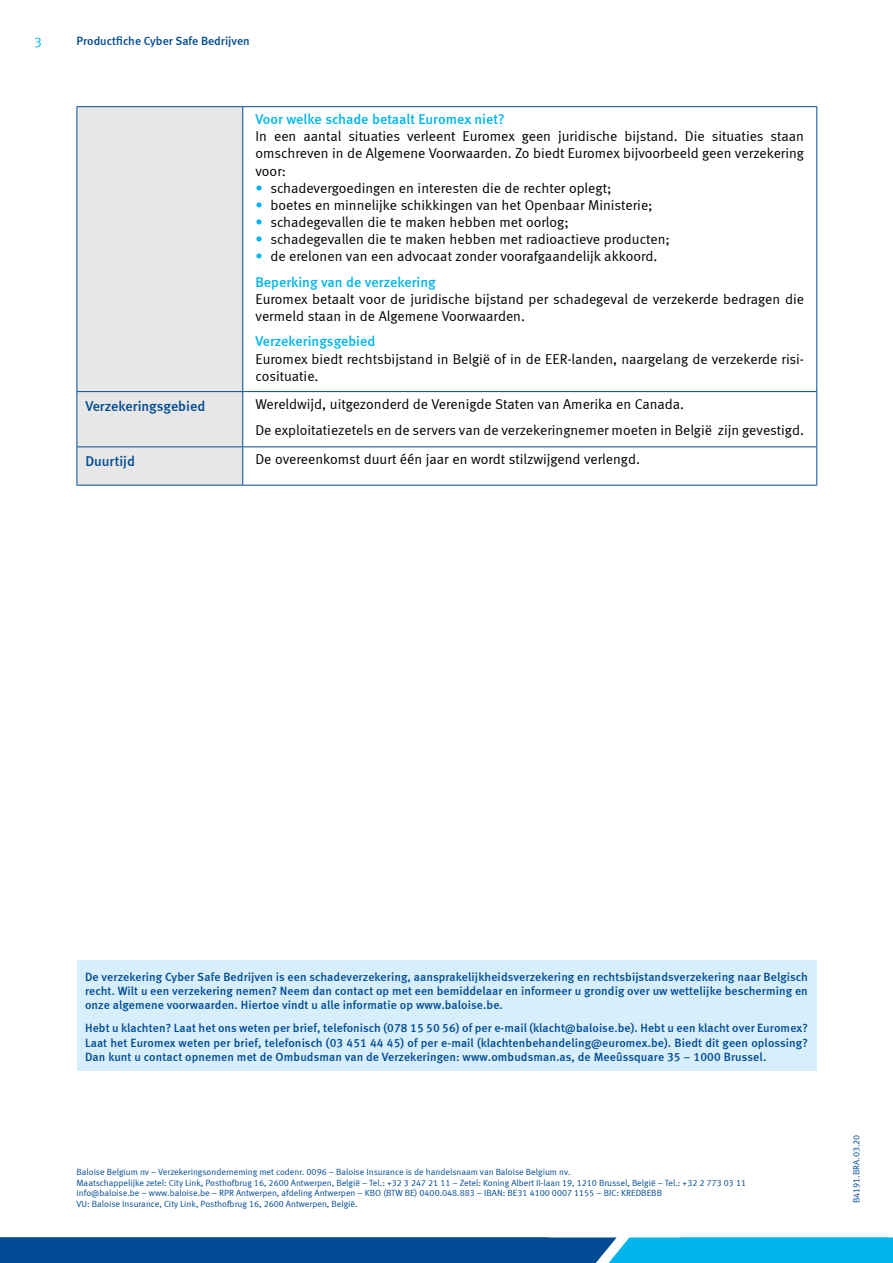
<style>
.page{position:relative;width:893px;height:1263px;background:#fff}
.page>*{position:absolute;margin:0;border:0;box-sizing:border-box;transform-origin:0 0}
.t1{font:14.25px/17.1px "Meta Normal LF";color:#000}
.t2{font:14.25px "Meta Medium LF";color:#00b6ed}
.t3{font:14.25px "Meta Medium LF";color:#004b93}
.t4{font:14.25px "Meta Normal LF";color:#00b6ed}
.t5{font:12px/14.4px "Meta Medium LF";letter-spacing:.01em;color:#004b93;text-align:justify}
.t6{font:9px/10.8px "Meta Normal LF";color:#004b93}
.s1{color:#00b6ed}
</style>
<div class="page">
<svg style="left:0;top:1237px;width:893px;height:26px;background:#066fb0"></svg>
<div style="left:77px;top:960px;width:739px;height:110px;background:#d7eefd"></div>
<div style="left:78px;top:107px;width:164px;height:378px;background:#e7e7e7"></div>
<hr style="left:77px;top:106px;width:166px;height:1px;background:#004b93">
<hr style="left:77px;top:107px;width:1px;height:284px;background:#004b93">
<hr style="left:243px;top:106px;width:574px;height:1px;background:#004b93">
<hr style="left:242px;top:107px;width:1px;height:284px;background:#004b93">
<hr style="left:816px;top:107px;width:1px;height:284px;background:#004b93">
<hr style="left:77px;top:391px;width:166px;height:1px;background:#004b93">
<hr style="left:77px;top:392px;width:1px;height:54px;background:#004b93">
<hr style="left:243px;top:391px;width:574px;height:1px;background:#004b93">
<hr style="left:242px;top:392px;width:1px;height:54px;background:#004b93">
<hr style="left:816px;top:392px;width:1px;height:54px;background:#004b93">
<hr style="left:77px;top:446px;width:166px;height:1px;background:#004b93">
<hr style="left:77px;top:447px;width:1px;height:38px;background:#004b93">
<hr style="left:243px;top:446px;width:574px;height:1px;background:#004b93">
<hr style="left:242px;top:447px;width:1px;height:38px;background:#004b93">
<hr style="left:816px;top:447px;width:1px;height:38px;background:#004b93">
<hr style="left:77px;top:485px;width:166px;height:1px;background:#004b93">
<hr style="left:243px;top:485px;width:574px;height:1px;background:#004b93">
<p class="t4" style="left:34px;top:34px;width:9px">3</p>
<p class="t5" style="left:77px;top:34px;width:175px">Productfiche Cyber Safe Bedrijven</p>
<p class="t2" style="left:255px;top:111px;width:251px">Voor welke schade betaalt Euromex niet?</p>
<p class="t1" style="left:255px;top:128px;width:550px;text-align:justify">In een aantal situaties verleent Euromex geen juridische bijstand. Die situaties staan omschreven in de Algemene Voorwaarden. Zo biedt Euromex bijvoorbeeld geen verzekering voor:</p>
<p class="t1" style="left:255px;top:179px;width:358px"><span class="s1">•</span> schadevergoedingen en interesten die de rechter oplegt;</p>
<p class="t1" style="left:255px;top:196px;width:399px"><span class="s1">•</span> boetes en minnelijke schikkingen van het Openbaar Ministerie;</p>
<p class="t1" style="left:255px;top:213px;width:315px"><span class="s1">•</span> schadegevallen die te maken hebben met oorlog;</p>
<p class="t1" style="left:255px;top:230px;width:416px"><span class="s1">•</span> schadegevallen die te maken hebben met radioactieve producten;</p>
<p class="t1" style="left:255px;top:247px;width:403px"><span class="s1">•</span> de erelonen van een advocaat zonder voorafgaandelijk akkoord.</p>
<p class="t2" style="left:255px;top:273px;width:182px">Beperking van de verzekering</p>
<p class="t1" style="left:255px;top:290px;width:550px">Euromex betaalt voor de juridische bijstand per schadegeval de verzekerde bedragen die vermeld staan in de Algemene Voorwaarden.</p>
<p class="t2" style="left:255px;top:333px;width:121px">Verzekeringsgebied</p>
<p class="t1" style="left:255px;top:350px;width:550px">Euromex biedt rechtsbijstand in België of in de EER-landen, naargelang de verzekerde risi&shy;cosituatie.</p>
<p class="t3" style="left:85px;top:398px;width:121px">Verzekeringsgebied</p>
<p class="t1" style="left:255px;top:391px;width:550px;line-height:25.7px">Wereldwijd, uitgezonderd de Verenigde Staten van Amerika en Canada.<br>De exploitatiezetels en de servers van de verzekeringnemer moeten in België zijn gevestigd.</p>
<p class="t3" style="left:85px;top:453px;width:51px">Duurtijd</p>
<p class="t1" style="left:255px;top:451px;width:386px">De overeenkomst duurt één jaar en wordt stilzwijgend verlengd.</p>
<p class="t5" style="left:85px;top:969px;width:724px">De verzekering Cyber Safe Bedrijven is een schadeverzekering, aansprakelijkheidsverzekering en rechtsbijstandsverzekering naar Belgisch recht. Wilt u een verzekering nemen? Neem dan contact op met een bemiddelaar en informeer u grondig over uw wettelijke bescherming en onze algemene voorwaarden. Hiertoe vindt u alle informatie op www.baloise.be.</p>
<p class="t5" style="left:85px;top:1021px;width:724px">Hebt u klachten? Laat het ons weten per brief, telefonisch (078 15 50 56) of per e-mail (klacht@baloise.be). Hebt u een klacht over Euromex?<br>Laat het Euromex weten per brief, telefonisch (03 451 44 45) of per e-mail (klachtenbehandeling@euromex.be). Biedt dit geen oplossing?<br>Dan kunt u contact opnemen met de Ombudsman van de Verzekeringen: www.ombudsman.as, de Meeûssquare 35 – 1000 Brussel.</p>
<p class="t6" style="left:77px;top:1166px;width:671px">Baloise Belgium nv – Verzekeringsonderneming met codenr. 0096 – Baloise Insurance is de handelsnaam van Baloise Belgium nv.<br>Maatschappelijke zetel: City Link, Posthofbrug 16, 2600 Antwerpen, België – Tel.: +32 3 247 21 11 – Zetel: Koning Albert II-laan 19, 1210 Brussel, België – Tel.: +32 2 773 03 11 info@baloise.be – www.baloise.be – RPR Antwerpen, afdeling Antwerpen – KBO (BTW BE) 0400.048.883 – IBAN: BE31 4100 0007 1155 – BIC: KREDBEBB<br>VU: Baloise Insurance, City Link, Posthofbrug 16, 2600 Antwerpen, België.</p>
<p class="t6" style="left:851px;top:1203px;width:70px;rotate:-90deg">B4191.BRA.03.20</p>
</div>
